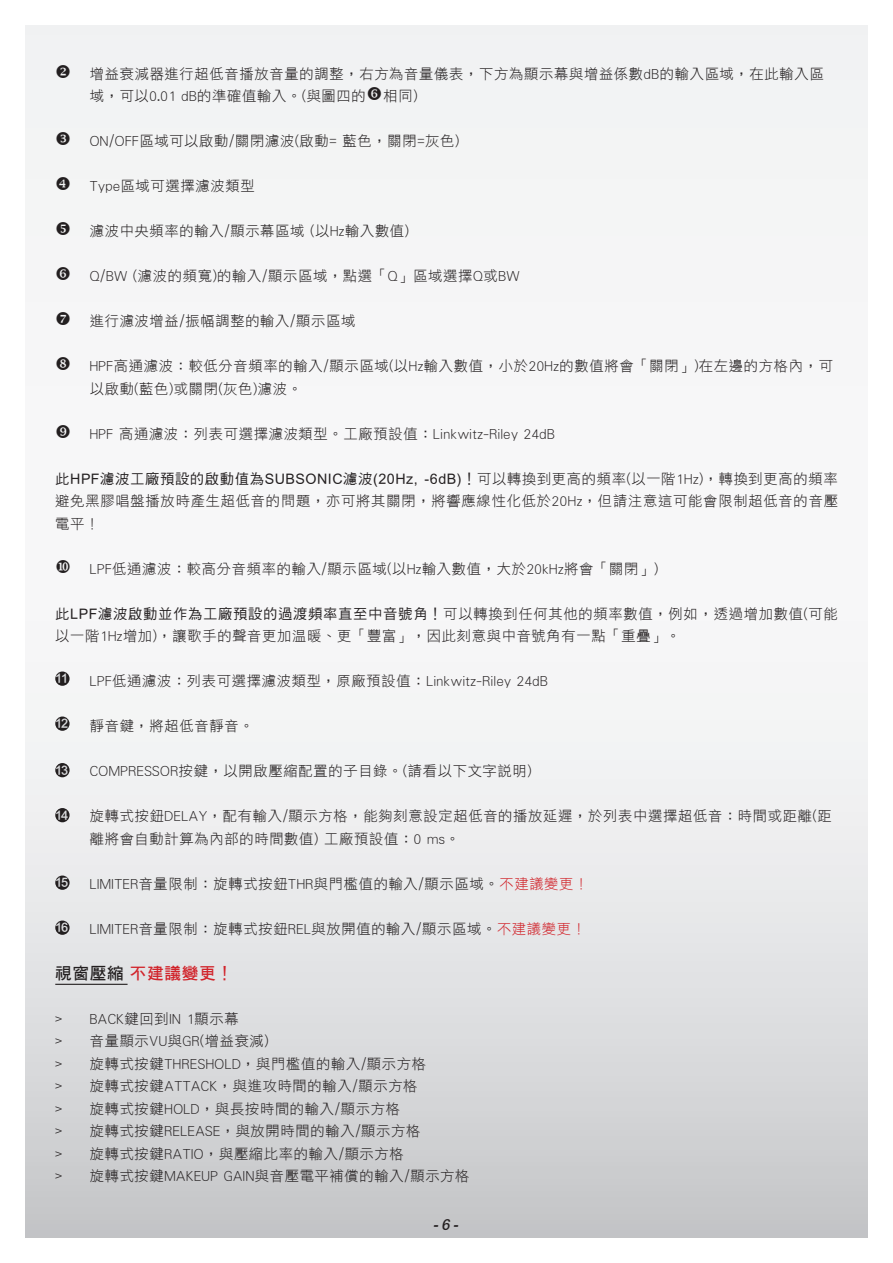
<style>
.page{position:relative;width:893px;height:1263px;background:#fff}
.page>*{position:absolute;margin:0;border:0;box-sizing:border-box;transform-origin:0 0}
.t1{font:16.5px "DF Hei Bd HKP BF";letter-spacing:.05em;color:#d1232a}
.t2{font:italic 15px "DF Li Hei Md HK BF";color:#231f20}
.t3{font:14.25px/22.5px "DF Hei Lt HKP BF";letter-spacing:.05em;color:#231f20}
.t4{font:12.75px "DF Hei Bd HKP BF";letter-spacing:-.08em;color:#dcdddf}
.s1{font-family:"DF Hei Md HKP BF"}
.s2{color:#d1232a}
.s3{color:#231f20}
</style>
<div class="page">
<div style="left:55px;top:671px;width:15px;height:15px;background:#231f20;border-radius:50%"></div>
<div style="left:55px;top:716px;width:15px;height:15px;background:#231f20;border-radius:50%"></div>
<div style="left:55px;top:763px;width:15px;height:14px;background:#231f20;border-radius:50%"></div>
<div style="left:55px;top:808px;width:15px;height:14px;background:#231f20;border-radius:50%"></div>
<div style="left:55px;top:875px;width:15px;height:15px;background:#231f20;border-radius:50%"></div>
<div style="left:55px;top:920px;width:15px;height:15px;background:#231f20;border-radius:50%"></div>
<hr style="left:55px;top:984px;width:73px;height:1px;background:#231f20">
<svg style="left:368px;top:87px;width:13px;height:13px"></svg>
<svg style="left:57px;top:132px;width:13px;height:13px"></svg>
<svg style="left:57px;top:177px;width:13px;height:13px"></svg>
<svg style="left:57px;top:222px;width:13px;height:13px"></svg>
<p class="t3" style="left:90px;top:62px;width:735px;text-indent:-34px">❖ 增益衰減器進行超低音播放音量的調整，右方為音量儀表，下方為顯示幕與增益係數dB的輸入區域，在此輸入區域，可以0.01 dB的準確值輸入。(與圖四的 相同)</p>
<p class="t3" style="left:90px;top:130px;width:371px">ON/OFF區域可以啟動/關閉濾波(啟動= 藍色，關閉=灰色)</p>
<p class="t3" style="left:90px;top:175px;width:166px">Type區域可選擇濾波類型</p>
<p class="t3" style="left:90px;top:220px;width:321px">濾波中央頻率的輸入/顯示幕區域 (以Hz輸入數值)</p>
<p class="t3" style="left:90px;top:265px;width:431px">Q/BW (濾波的頻寬)的輸入/顯示區域，點選「Q」區域選擇Q或BW</p>
<p class="t3" style="left:90px;top:310px;width:267px">進行濾波增益/振幅調整的輸入/顯示區域</p>
<p class="t3" style="left:90px;top:355px;width:745px">HPF高通濾波：較低分音頻率的輸入/顯示區域(以Hz輸入數值，小於20Hz的數值將會「關閉」)在左邊的方格內，可以啟動(藍色)或關閉(灰色)濾波。</p>
<p class="t3" style="left:90px;top:422px;width:466px">HPF 高通濾波：列表可選擇濾波類型。工廠預設值：Linkwitz-Riley 24dB</p>
<p class="t3" style="left:55px;top:467px;width:784px;text-align:justify"><span class="s1">此HPF濾波工廠預設的啟動值為SUBSONIC濾波(20Hz, -6dB)！</span>可以轉換到更高的頻率(以一階1Hz)，轉換到更高的頻率避免黑膠唱盤播放時產生超低音的問題，亦可將其關閉，將響應線性化低於20Hz，但請注意這可能會限制超低音的音壓電平！</p>
<p class="t3" style="left:90px;top:557px;width:570px">LPF低通濾波：較高分音頻率的輸入/顯示區域(以Hz輸入數值，大於20kHz將會「關閉」)</p>
<p class="t3" style="left:55px;top:602px;width:784px"><span class="s1">此LPF濾波啟動並作為工廠預設的過渡頻率直至中音號角！</span>可以轉換到任何其他的頻率數值，例如，透過增加數值(可能以一階1Hz增加)，讓歌手的聲音更加溫暖、更「豐富」，因此刻意與中音號角有一點「重疊」。</p>
<p class="t4" style="left:55px;top:672px;width:14px">11</p>
<p class="t3" style="left:90px;top:670px;width:459px">LPF低通濾波：列表可選擇濾波類型，原廠預設值：Linkwitz-Riley 24dB</p>
<p class="t4" style="left:55px;top:717px;width:14px">12</p>
<p class="t3" style="left:90px;top:715px;width:165px">靜音鍵，將超低音靜音。</p>
<p class="t4" style="left:55px;top:764px;width:14px">13</p>
<p class="t3" style="left:90px;top:760px;width:443px">COMPRESSOR按鍵，以開啟壓縮配置的子目錄。(請看以下文字說明)</p>
<p class="t4" style="left:55px;top:809px;width:14px">14</p>
<p class="t3" style="left:90px;top:805px;width:743px">旋轉式按鈕DELAY，配有輸入/顯示方格，能夠刻意設定超低音的播放延遲，於列表中選擇超低音：時間或距離(距離將會自動計算為內部的時間數值) 工廠預設值：0 ms。</p>
<p class="t4" style="left:55px;top:876px;width:14px">15</p>
<p class="t3" style="left:90px;top:872px;width:500px">LIMITER音量限制：旋轉式按鈕THR與門檻值的輸入/顯示區域。<span class="s2">不建議變更！</span></p>
<p class="t4" style="left:55px;top:921px;width:14px">16</p>
<p class="t3" style="left:90px;top:917px;width:498px">LIMITER音量限制：旋轉式按鈕REL與放開值的輸入/顯示區域。<span class="s2">不建議變更！</span></p>
<p class="t1" style="left:55px;top:964px;width:179px"><span class="s3">視窗壓縮</span> 不建議變更！</p>
<p class="t3" style="left:55px;top:1007px;width:185px">&gt; BACK鍵回到IN 1顯示幕</p>
<p class="t3" style="left:55px;top:1030px;width:215px">&gt; 音量顯示VU與GR(增益衰減)</p>
<p class="t3" style="left:55px;top:1052px;width:372px">&gt; 旋轉式按鍵THRESHOLD，與門檻值的輸入/顯示方格</p>
<p class="t3" style="left:55px;top:1075px;width:364px">&gt; 旋轉式按鍵ATTACK，與進攻時間的輸入/顯示方格</p>
<p class="t3" style="left:55px;top:1097px;width:346px">&gt; 旋轉式按鍵HOLD，與長按時間的輸入/顯示方格</p>
<p class="t3" style="left:55px;top:1120px;width:367px">&gt; 旋轉式按鍵RELEASE，與放開時間的輸入/顯示方格</p>
<p class="t3" style="left:55px;top:1142px;width:350px">&gt; 旋轉式按鍵RATIO，與壓縮比率的輸入/顯示方格</p>
<p class="t3" style="left:55px;top:1165px;width:416px">&gt; 旋轉式按鍵MAKEUP GAIN與音壓電平補償的輸入/顯示方格</p>
<p class="t2" style="left:433px;top:1216px;width:29px">-6 -</p>
</div>
